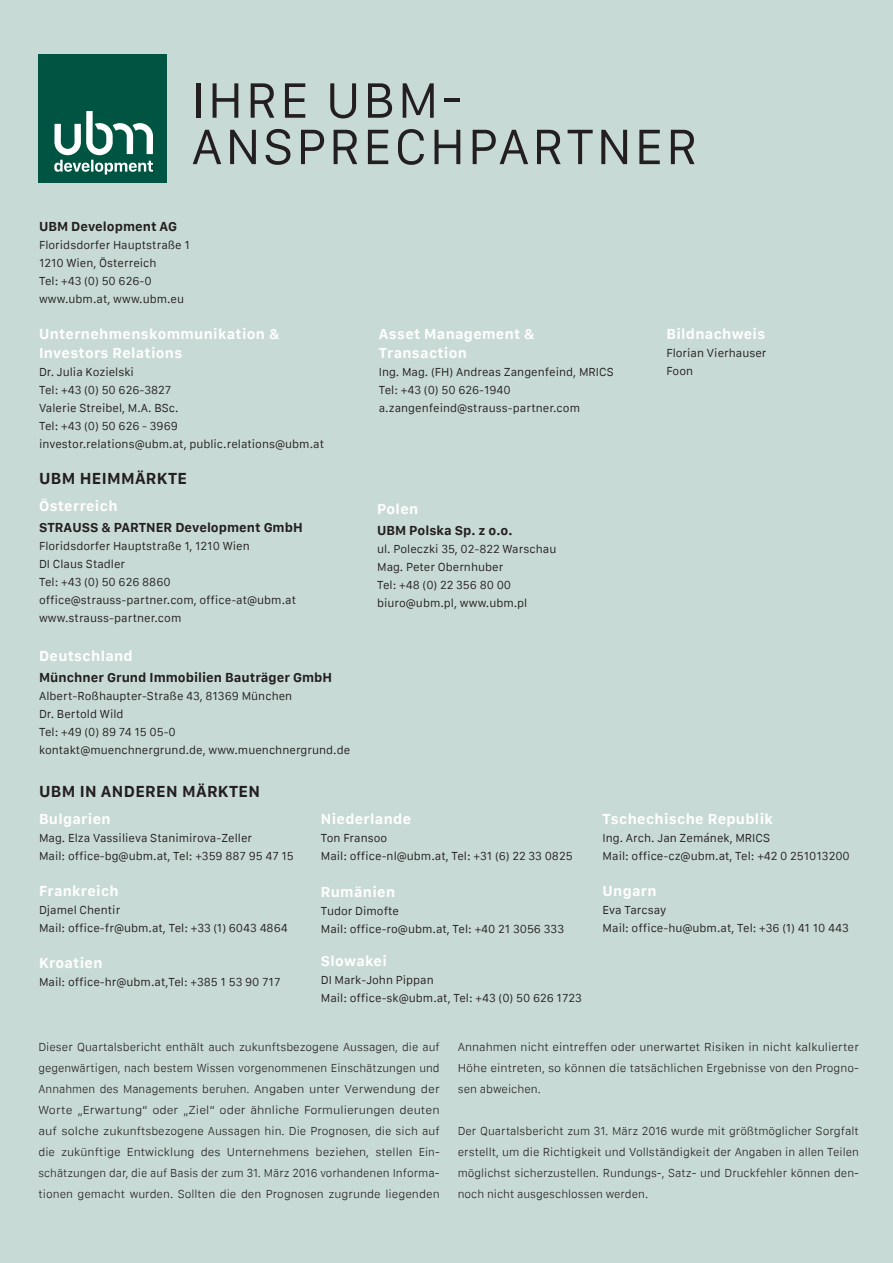
<style>
.page{position:relative;width:893px;height:1263px;background:#c8dad5}
.page>*{position:absolute;margin:0;border:0;box-sizing:border-box;transform-origin:0 0}
.t1{font:51.6px/46.3px "San Francisco Text";letter-spacing:.05em;color:#231f20}
.t2{font:700 16.5px "San Francisco Text";letter-spacing:.02em;color:#231f20}
.t3{font:700 15px/19.5px "San Francisco Text";letter-spacing:.02em;color:#fff}
.t4{font:700 13.5px "San Francisco Text";color:#231f20}
.t5{font:12px/18px "San Francisco Text";color:#231f20}
.t6{font:300 12px/21px "San Francisco Text";color:#231f20;text-align:justify}
</style>
<div class="page">
<div style="left:39px;top:54px;width:128px;height:128px;background:#005542"></div>
<svg style="left:54px;top:111px;width:99px;height:64px"></svg>
<h1 class="t1" style="left:191px;top:76px;width:508px">Ihre UBM-<br>Ansprechpartner</h1>
<p class="t4" style="left:39px;top:217px;width:140px">UBM Development AG</p>
<p class="t5" style="left:39px;top:235px;width:152px">Floridsdorfer Hauptstraße 1<br>1210 Wien, Österreich<br>Tel: +43 (0) 50 626-0 www.ubm.at, www.ubm.eu</p>
<p class="t3" style="left:39px;top:323px;width:242px">Unternehmenskommunikation &amp;<br>I nvestors Relations</p>
<p class="t5" style="left:39px;top:363px;width:287px">Dr. Julia Kozielski<br>Tel: +43 (0) 50 626-3827<br>Valerie Streibel, M .A. BSc.<br>Tel: +43 (0) 50 626 - 3969 investor.relations@ubm.at, public.relations@ubm.at</p>
<h2 class="t2" style="left:39px;top:468px;width:150px">UBM Heimmärkte</h2>
<p class="t3" style="left:39px;top:496px;width:80px">Österreich</p>
<p class="t4" style="left:39px;top:519px;width:18px">STRAU</p>
<p class="t4" style="left:82px;top:519px;width:50px">SS &amp; PARTNER</p>
<p class="t4" style="left:175px;top:519px;width:129px">Development GmbH</p>
<p class="t5" style="left:39px;top:537px;width:259px">Floridsdorfer Hauptstraße 1, 1210 Wien<br>DI Claus Stadler<br>Tel: +43 (0) 50 626 8860 office@strauss-partner.com, office-at@ubm.at www.strauss-partner.com</p>
<p class="t3" style="left:39px;top:646px;width:95px">Deutschland</p>
<p class="t4" style="left:39px;top:669px;width:295px">Münchner Grund Immobilien Bauträger GmbH</p>
<p class="t5" style="left:39px;top:687px;width:313px">Albert-Roßhaupter-Straße 43, 81369 M ünchen<br>Dr. Bertold Wild<br>Tel: +49 (0) 89 74 15 05-0<br>kontakt@muenchnergrund.de, www.muenchnergrund.de</p>
<p class="t3" style="left:379px;top:323px;width:157px">Asset Management &amp;<br>Transaction</p>
<p class="t5" style="left:379px;top:363px;width:208px">I ng. Mag. (FH) Andreas Zangenfeind, MRICS<br>Tel: +43 (0) 50 626-1940 a.zangenfeind@strauss-partner.com</p>
<p class="t3" style="left:377px;top:499px;width:43px">Polen</p>
<p class="t4" style="left:377px;top:522px;width:137px">UBM Polska Sp. z o.o.</p>
<p class="t5" style="left:377px;top:540px;width:181px">ul. Poleczki 35, 02-822 Warschau<br>Mag. Peter Obernhuber<br>Tel: +48 (0) 22 356 80 00 biuro@ubm.pl, www.ubm.pl</p>
<p class="t3" style="left:666px;top:324px;width:101px">Bildnachweis</p>
<p class="t5" style="left:666px;top:344px;width:102px">Florian Vierhauser<br>Foon</p>
<h2 class="t2" style="left:39px;top:780px;width:222px">UBM in anderen Märkten</h2>
<p class="t3" style="left:39px;top:808px;width:73px">Bulgarien</p>
<p class="t5" style="left:39px;top:828px;width:256px">Mag. Elza Vassilieva Stanimirova-Zeller<br>Mail: office-bg@ubm.at, Tel: +359 887 95 47 15</p>
<p class="t3" style="left:39px;top:880px;width:81px">Frankreich</p>
<p class="t5" style="left:39px;top:900px;width:250px">Djamel Chentir<br>Mail: office-fr@ubm.at, Tel: +33 (1) 6043 4864</p>
<p class="t3" style="left:39px;top:952px;width:65px">Kroatien</p>
<p class="t5" style="left:39px;top:972px;width:243px">Mail: office-hr@ubm.at,Tel: +385 1 53 90 717</p>
<p class="t3" style="left:321px;top:808px;width:92px">Niederlande</p>
<p class="t5" style="left:321px;top:828px;width:253px">Ton Fransoo<br>Mail: office-nl@ubm.at, Tel: +31 (6) 22 33 0825</p>
<p class="t3" style="left:321px;top:882px;width:76px">Rumänien</p>
<p class="t5" style="left:321px;top:902px;width:245px">Tudor Dimofte<br>Mail: office-ro@ubm.at, Tel: +40 21 3056 333</p>
<p class="t3" style="left:321px;top:951px;width:68px">Slowakei</p>
<p class="t5" style="left:321px;top:971px;width:262px">DI Mark-John Pippan<br>Mail: office-sk@ubm.at, Tel: +43 (0) 50 626 1723</p>
<p class="t3" style="left:603px;top:808px;width:172px">Tschechische Republik</p>
<p class="t5" style="left:603px;top:828px;width:249px">I ng. Arch. Jan Zemánek, MRICS<br>Mail: office-cz@ubm.at, Tel: +42 0 251013200</p>
<p class="t3" style="left:603px;top:880px;width:56px">Ungarn</p>
<p class="t5" style="left:603px;top:900px;width:248px">Eva Tarcsay<br>Mail: office-hu@ubm.at, Tel: +36 (1) 41 10 443</p>
<p class="t6" style="left:38px;top:1036px;width:403px">Dieser Quartalsbericht enthält auch zukunftsbezogene Aussagen, die auf gegenwärtigen, nach bestem Wissen vorgenommenen Einschätzungen und Annahmen des Managements beruhen. Angaben unter Verwendung der Worte „Erwartung“ oder „Ziel“ oder ähnliche Formulierungen deuten auf solche zukunftsbezogene Aussagen hin. Die Prognosen, die sich auf die zukünftige Entwicklung des Unternehmens beziehen, stellen Ein&shy;schätzungen dar, die auf Basis der zum 31. März 2016 vorhandenen Informa&shy;tionen gemacht wurden. Sollten die den Prognosen zugrunde liegenden</p>
<p class="t6" style="left:458px;top:1036px;width:403px">Annahmen nicht eintreffen oder unerwartet Risiken in nicht kalkulierter Höhe eintreten, so können die tatsächlichen Ergebnisse von den Progno&shy;sen abweichen.</p>
<p class="t6" style="left:458px;top:1120px;width:403px">Der Quartalsbericht zum 31. März 2016 wurde mit größtmöglicher Sorgfalt erstellt, um die Richtigkeit und Vollständigkeit der Angaben in allen Teilen möglichst sicherzustellen. Rundungs-, Satz- und Druckfehler können den&shy;noch nicht ausgeschlossen werden.</p>
</div>
